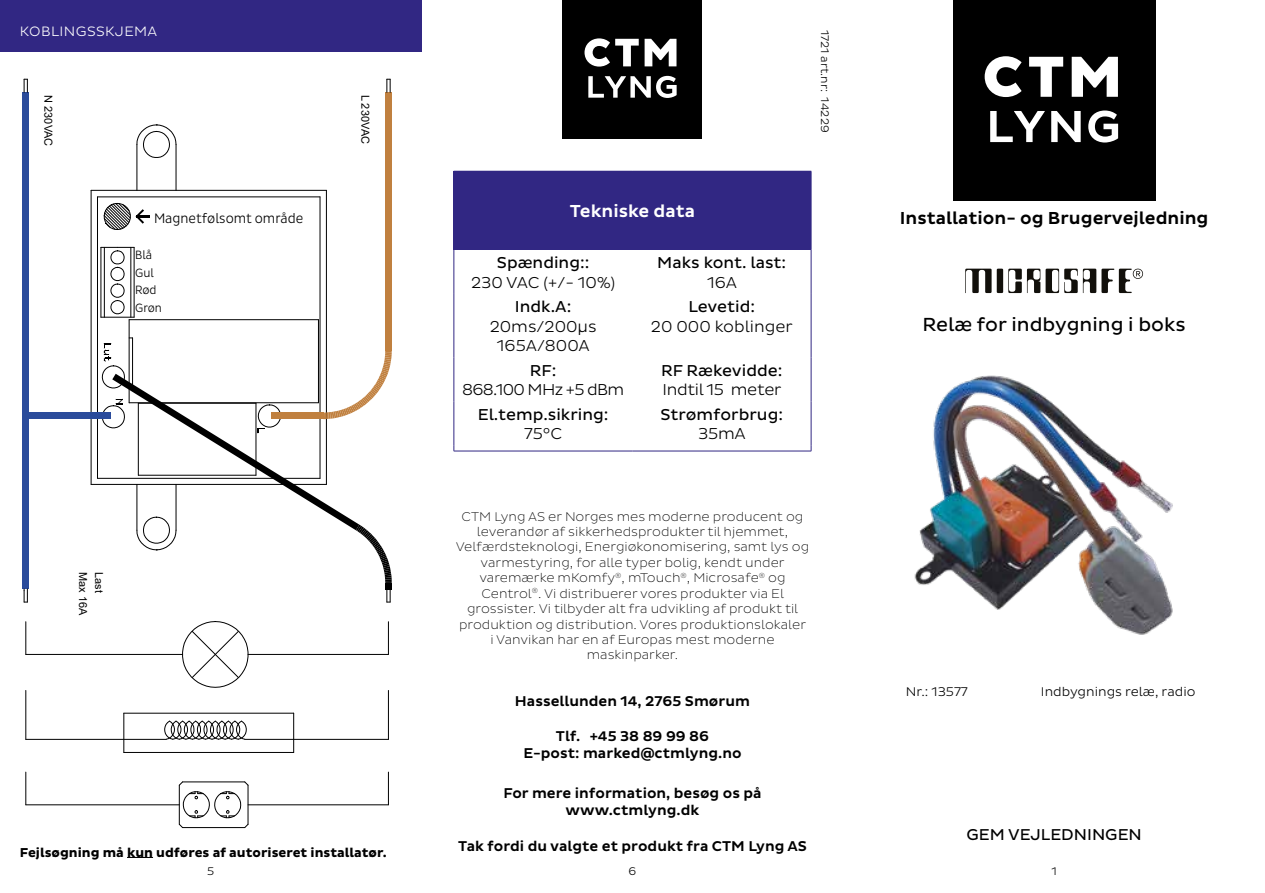
<style>
.page{position:relative;width:1265px;height:893px;background:#fff}
.page>*{position:absolute;margin:0;border:0;box-sizing:border-box;transform-origin:0 0}
.t1{font:19.25px "Pluto Sans";color:#000}
.t2{font:500 17.68px "Pluto Sans";color:#000}
.t3{font:500 17.68px "Pluto Sans";color:#fff}
.t4{font:16.1px "Pluto Sans";color:#000}
.t5{font:300 16.1px/19.2px "Pluto Sans";letter-spacing:-.01em;color:#000;text-align:center}
.t6{font:300 16.1px "Pluto Sans";letter-spacing:-.04em;color:#000}
.t7{font:15.92px "Pluto Sans";color:#000}
.t8{font:500 14.53px/17.3px "Pluto Sans";color:#000;text-align:center}
.t9{font:300 14px "Pluto Sans Cond";color:#000}
.t10{font:300 13.83px "Pluto Sans";letter-spacing:.03em;color:#fff}
.t11{font:13.65px "Arial";color:#000}
.t12{font:700 13.12px "Pluto Sans";color:#000}
.t13{font:200 12.78px/15.4px "Pluto Sans";color:#000;text-align:center}
.t14{font:300 12.78px "Pluto Sans";color:#000}
.t15{font:300 12.25px/17.5px "Pluto Sans Cond";color:#000}
.t16{font:300 11.2px "Pluto Sans";color:#000}
.t17{font:11.03px/16.1px "Arial";letter-spacing:.005em;color:#000}
.t18{font:9.1px/16.3px "Arial";letter-spacing:-.005em;color:#000}
</style>
<div class="page">
<div style="left:0;top:0;width:422px;height:51px;background:#312783"></div>
<div style="left:953px;top:0;width:202px;height:201px;background:#000"></div>
<svg style="left:985px;top:56px;width:133px;height:87px"></svg>
<div style="left:563px;top:0;width:139px;height:138px;background:#000"></div>
<svg style="left:585px;top:38px;width:92px;height:60px"></svg>
<svg style="left:965px;top:269px;width:75px;height:24px"></svg>
<svg style="left:1102px;top:269px;width:41px;height:24px"></svg>
<svg style="left:1046px;top:269px;width:50px;height:24px"></svg>
<div style="left:454px;top:171px;width:357px;height:79px;background:#312783"></div>
<hr style="left:811px;top:171px;width:1px;height:79px;background:#312783">
<hr style="left:454px;top:250px;width:1px;height:44px;background:#312783">
<hr style="left:811px;top:250px;width:1px;height:44px;background:#312783">
<hr style="left:454px;top:294px;width:1px;height:63px;background:#312783">
<hr style="left:811px;top:294px;width:1px;height:63px;background:#312783">
<hr style="left:454px;top:357px;width:1px;height:45px;background:#312783">
<hr style="left:811px;top:357px;width:1px;height:45px;background:#312783">
<hr style="left:454px;top:402px;width:1px;height:44px;background:#312783">
<hr style="left:811px;top:402px;width:1px;height:44px;background:#312783">
<hr style="left:454px;top:451px;width:178px;height:1px;background:#312783">
<hr style="left:632px;top:451px;width:179px;height:1px;background:#312783">
<hr style="left:101px;top:247px;width:1px;height:70px;background:#000">
<hr style="left:104px;top:247px;width:1px;height:70px;background:#000">
<hr style="left:130px;top:247px;width:1px;height:70px;background:#000">
<hr style="left:101px;top:317px;width:33px;height:1px;background:#000">
<hr style="left:134px;top:247px;width:1px;height:70px;background:#000">
<svg style="left:101px;top:247px;width:33px;height:68px"></svg>
<hr style="left:318px;top:320px;width:1px;height:41px;background:#000">
<hr style="left:129px;top:319px;width:189px;height:1px;background:#000">
<hr style="left:129px;top:320px;width:1px;height:83px;background:#000">
<hr style="left:91px;top:190px;width:1px;height:294px;background:#000">
<hr style="left:91px;top:484px;width:235px;height:1px;background:#000">
<hr style="left:326px;top:190px;width:1px;height:294px;background:#000">
<hr style="left:91px;top:190px;width:235px;height:1px;background:#000">
<hr style="left:320px;top:197px;width:1px;height:281px;background:#000">
<hr style="left:97px;top:196px;width:223px;height:1px;background:#000">
<hr style="left:97px;top:478px;width:223px;height:1px;background:#000">
<hr style="left:97px;top:197px;width:1px;height:281px;background:#000">
<hr style="left:176px;top:145px;width:1px;height:45px;background:#000">
<hr style="left:137px;top:145px;width:1px;height:45px;background:#000">
<svg style="left:136px;top:124px;width:41px;height:34px"></svg>
<svg style="left:103px;top:202px;width:47px;height:28px"></svg>
<div style="left:23px;top:92px;width:6px;height:497px;background:#2a4b9b"></div>
<div style="left:26px;top:413px;width:85px;height:6px;background:#2a4b9b"></div>
<svg style="left:182px;top:621px;width:67px;height:67px"></svg>
<hr style="left:124px;top:713px;width:170px;height:1px;background:#000">
<hr style="left:123px;top:713px;width:1px;height:39px;background:#000">
<hr style="left:124px;top:752px;width:170px;height:1px;background:#000">
<hr style="left:293px;top:713px;width:1px;height:39px;background:#000">
<svg style="left:164px;top:720px;width:83px;height:20px"></svg>
<hr style="left:245px;top:739px;width:143px;height:1px;background:#000">
<hr style="left:26px;top:739px;width:140px;height:1px;background:#000">
<hr style="left:248px;top:654px;width:140px;height:1px;background:#000">
<hr style="left:26px;top:654px;width:157px;height:1px;background:#000">
<hr style="left:388px;top:622px;width:1px;height:32px;background:#000">
<hr style="left:25px;top:622px;width:1px;height:32px;background:#000">
<div style="left:385px;top:92px;width:7px;height:258px;background:#c0803f"></div>
<svg style="left:102px;top:338px;width:290px;height:245px"></svg>
<div style="left:385px;top:583px;width:7px;height:6px;background:#000"></div>
<hr style="left:388px;top:690px;width:1px;height:49px;background:#000">
<hr style="left:25px;top:690px;width:1px;height:49px;background:#000">
<svg style="left:178px;top:781px;width:71px;height:48px"></svg>
<hr style="left:248px;top:804px;width:140px;height:1px;background:#000">
<hr style="left:26px;top:804px;width:153px;height:1px;background:#000">
<hr style="left:388px;top:772px;width:1px;height:33px;background:#000">
<hr style="left:25px;top:772px;width:1px;height:33px;background:#000">
<svg style="left:386px;top:79px;width:5px;height:13px"></svg>
<svg style="left:24px;top:79px;width:4px;height:13px"></svg>
<svg style="left:24px;top:589px;width:4px;height:14px"></svg>
<svg style="left:386px;top:589px;width:5px;height:14px"></svg>
<svg style="left:127px;top:857px;width:26px;height:1px"></svg>
<img style="left:914px;top:375px;width:259px;height:260px">
<p class="t10" style="left:20px;top:23px;width:139px">KOBLINGSSKJEMA</p>
<p class="t17" style="left:57px;top:95px;width:53px;rotate:90deg">N 230VAC</p>
<p class="t11" style="left:155px;top:206px;width:142px">Magnetfølsomt område</p>
<p class="t9" style="left:154px;top:210px;width:151px">Magnetfølsomt område</p>
<p class="t15" style="left:135px;top:247px;width:28px">Blå<br>Gul<br>Rød<br>Grøn</p>
<p class="t18" style="left:136px;top:249px;width:15px">Blå</p>
<p class="t18" style="left:136px;top:265px;width:27px">Gul<br>Rød<br>Grønn</p>
<p class="t17" style="left:374px;top:95px;width:51px;rotate:90deg">L 230VAC</p>
<p class="t17" style="left:107px;top:572px;width:45px;rotate:90deg">Last<br>Max 16A</p>
<p class="t12" style="left:20px;top:845px;width:368px">Fejlsøgning må kun udføres af autoriseret installatør.</p>
<p class="t16" style="left:831px;top:30px;width:104px;rotate:90deg">1721 art.nr: 14229</p>
<h2 class="t3" style="left:570px;top:201px;width:127px">Tekniske data</h2>
<p class="t4" style="left:497px;top:254px;width:94px">Spænding::</p>
<p class="t5" style="left:471px;top:273px;width:146px">230 VAC (+/- 10%)</p>
<p class="t4" style="left:657px;top:254px;width:130px">Maks kont. last:</p>
<p class="t5" style="left:707px;top:273px;width:31px">16A</p>
<p class="t4" style="left:515px;top:298px;width:58px">Indk.A:</p>
<p class="t5" style="left:490px;top:317px;width:109px">20ms/200μs<br>165A/800A</p>
<p class="t4" style="left:688px;top:298px;width:68px">Levetid:</p>
<p class="t5" style="left:651px;top:317px;width:144px">20 000 koblinger</p>
<p class="t4" style="left:530px;top:361px;width:28px">RF:</p>
<p class="t6" style="left:462px;top:381px;width:164px">868.100 MHz +5 dBm</p>
<p class="t4" style="left:661px;top:361px;width:123px">RF Rækevidde:</p>
<p class="t5" style="left:662px;top:380px;width:121px">Indtil 15 meter</p>
<p class="t4" style="left:478px;top:405px;width:132px">El.temp.sikring:</p>
<p class="t5" style="left:524px;top:424px;width:40px">75°C</p>
<p class="t4" style="left:660px;top:405px;width:124px">Strømforbrug:</p>
<p class="t5" style="left:698px;top:424px;width:49px">35mA</p>
<p class="t13" style="left:456px;top:509px;width:355px">CTM Lyng AS er Norges mes moderne producent og leverandør af sikkerhedsprodukter til hjemmet, Velfærdsteknologi, Energiøkonomisering, samt lys og varmestyring, for alle typer bolig, kendt under varemærke mKomfy<sup>®</sup>, mTouch<sup>®</sup>, Microsafe<sup>®</sup> og Centrol<sup>®</sup>. Vi distribuerer vores produkter via El grossister. Vi tilbyder alt fra udvikling af produkt til produktion og distribution. Vores produktionslokaler i Vanvikan har en af Europas mest moderne maskinparker.</p>
<p class="t8" style="left:515px;top:693px;width:237px">Hassellunden 14, 2765 Smørum</p>
<p class="t8" style="left:523px;top:727px;width:220px">Tlf. +45 38 89 99 86<br>E-post: marked@ctmlyng.no</p>
<p class="t8" style="left:503px;top:784px;width:260px">For mere information, besøg os på www.ctmlyng.dk</p>
<p class="t8" style="left:458px;top:837px;width:350px">Tak fordi du valgte et produkt fra CTM Lyng AS</p>
<h2 class="t2" style="left:900px;top:208px;width:310px">Installation- og Brugervejledning</h2>
<h1 class="t1" style="left:922px;top:313px;width:265px">Relæ for indbygning i boks</h1>
<p class="t14" style="left:906px;top:684px;width:64px">Nr.: 13577</p>
<p class="t14" style="left:1041px;top:684px;width:156px">Indbygnings relæ, radio</p>
<p class="t7" style="left:966px;top:825px;width:177px">GEM VEJLEDNINGEN</p>
<p class="t16" style="left:207px;top:864px;width:9px">5</p>
<p class="t16" style="left:629px;top:864px;width:9px">6</p>
<p class="t16" style="left:1051px;top:864px;width:7px">1</p>
</div>
